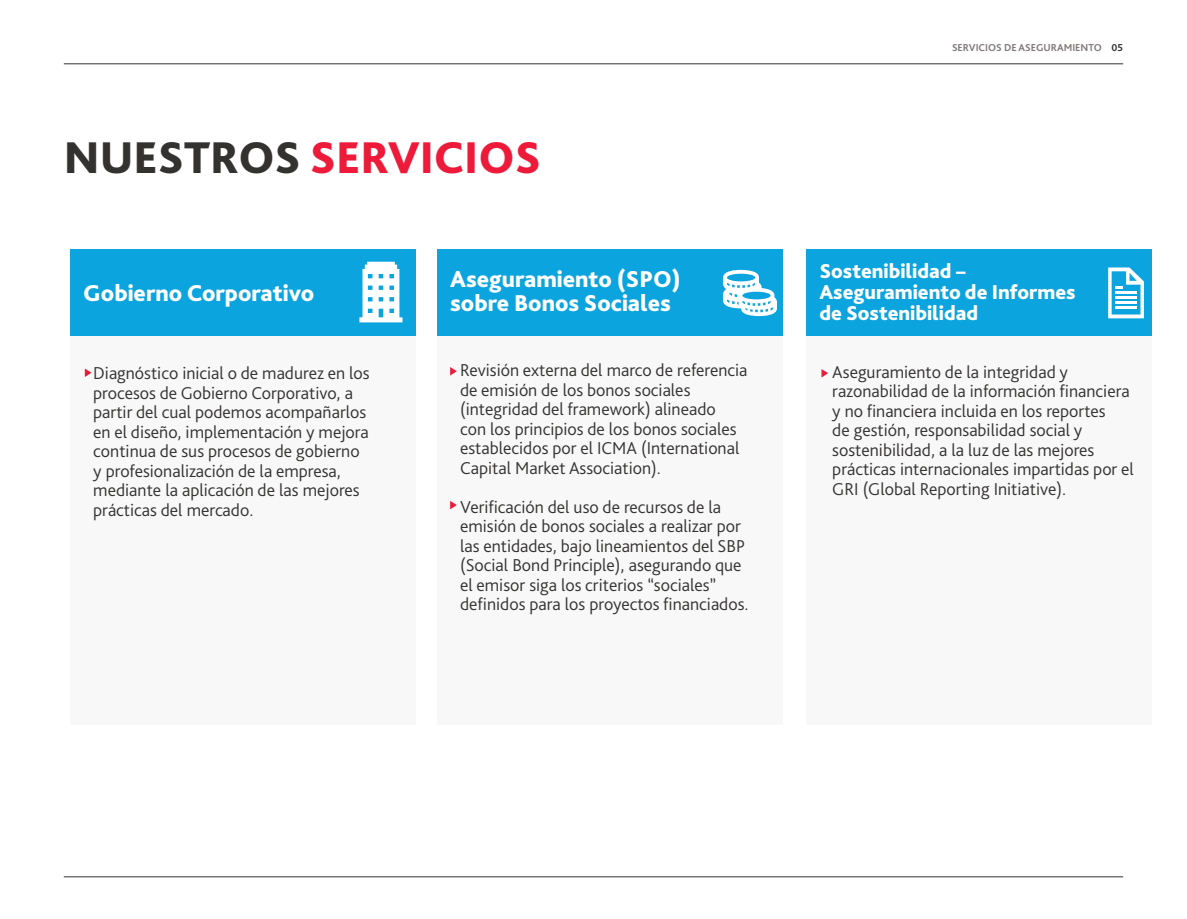
<style>
.page{position:relative;width:1187px;height:919px;background:#fff}
.page>*{position:absolute;margin:0;border:0;box-sizing:border-box;transform-origin:0 0}
.t1{font:800 46.5px "Bliss Pro";color:#ed1a3a}
.t2{font:800 24px/24px "Bliss Pro";color:#fff}
.t3{font:800 21px/21px "Bliss Pro";color:#fff}
.t4{font:300 18px/19.5px "Bliss Pro";color:#333231}
.t5{font:700 10.5px "Bliss Pro";color:#7d7776}
.s1{color:#333231}
</style>
<div class="page">
<hr style="left:64px;top:63px;width:1059px;height:1px;background:#333231">
<hr style="left:64px;top:876px;width:1059px;height:1px;background:#333231">
<div style="left:70px;top:334px;width:345px;height:390px;background:#f8f8f8"></div>
<div style="left:436px;top:334px;width:346px;height:390px;background:#f8f8f8"></div>
<div style="left:805px;top:334px;width:346px;height:390px;background:#f8f8f8"></div>
<div style="left:70px;top:249px;width:345px;height:87px;background:#0ca4de"></div>
<div style="left:436px;top:249px;width:346px;height:87px;background:#0ca4de"></div>
<div style="left:805px;top:249px;width:346px;height:87px;background:#0ca4de"></div>
<svg style="left:359px;top:262px;width:43px;height:60px"></svg>
<svg style="left:85px;top:368px;width:6px;height:9px"></svg>
<svg style="left:450px;top:367px;width:7px;height:8px"></svg>
<svg style="left:450px;top:501px;width:7px;height:8px"></svg>
<svg style="left:821px;top:369px;width:7px;height:8px"></svg>
<svg style="left:723px;top:270px;width:54px;height:46px"></svg>
<svg style="left:1108px;top:267px;width:35px;height:51px"></svg>
<hr style="left:1114px;top:296px;width:22px;height:2px;background:#fff">
<hr style="left:1114px;top:301px;width:22px;height:3px;background:#fff">
<hr style="left:1114px;top:306px;width:22px;height:3px;background:#fff">
<p class="t1" style="left:64px;top:129px;width:478px"><span class="s1">NUESTROS</span> SERVICIOS</p>
<p class="t5" style="left:951px;top:40px;width:173px">SERVICIOS DE ASEGURAMIENTO <span class="s1">05</span></p>
<p class="t2" style="left:83px;top:280px;width:232px">Gobierno Corporativo</p>
<p class="t2" style="left:450px;top:267px;width:232px">Aseguramiento (SPO) sobre Bonos Sociales</p>
<p class="t3" style="left:819px;top:260px;width:258px">Sostenibilidad –<br>Aseguramiento de Informes de Sostenibilidad</p>
<p class="t4" style="left:93px;top:363px;width:278px">Diagnóstico inicial o de madurez en los procesos de Gobierno Corporativo, a partir del cual podemos acompañarlos en el diseño, implementación y mejora continua de sus procesos de gobierno y profesionalización de la empresa, mediante la aplicación de las mejores prácticas del mercado.</p>
<p class="t4" style="left:460px;top:360px;width:289px">Revisión externa del marco de referencia de emisión de los bonos sociales (integridad del framework) alineado<br>con los principios de los bonos sociales establecidos por el ICMA (International Capital Market Association).</p>
<p class="t4" style="left:460px;top:496px;width:290px">Verificación del uso de recursos de la emisión de bonos sociales a realizar por las entidades, bajo lineamientos del SBP (Social Bond Principle), asegurando que el emisor siga los criterios “sociales” definidos para los proyectos financiados.</p>
<p class="t4" style="left:832px;top:361px;width:303px">Aseguramiento de la integridad y razonabilidad de la información financiera y no financiera incluida en los reportes<br>de gestión, responsabilidad social y sostenibilidad, a la luz de las mejores prácticas internacionales impartidas por el GRI (Global Reporting Initiative).</p>
</div>
